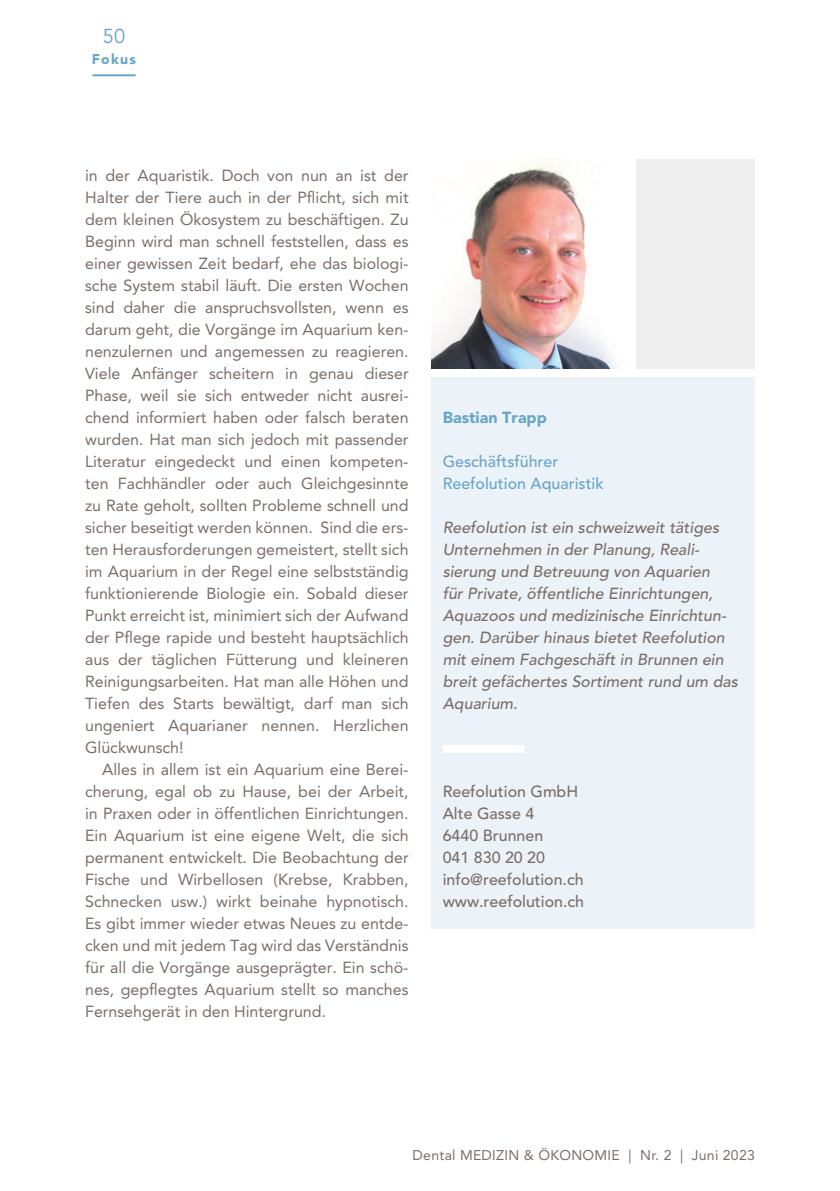
<style>
.page{position:relative;width:840px;height:1191px;background:#fff}
.page>*{position:absolute;margin:0;border:0;box-sizing:border-box;transform-origin:0 0}
.t1{font:20px "Avenir LT Std";color:#68a5c7}
.t2{font:16px/22px "Avenir LT Std";color:#7a6e69;text-align:justify}
.t3{font:italic 500 16px/22px "Avenir LT Std";color:#7a6e69}
.t4{font:500 16px/22px "Avenir LT Std";color:#7a6e69}
.t5{font:500 16px/22px "Avenir LT Std";color:#68a5c7}
.t6{font:900 16px "Avenir LT Std";color:#68a5c7}
.t7{font:14px "Avenir LT Std";letter-spacing:.02em;color:#7a6e69}
.t8{font:900 14px "Avenir LT Std";color:#68a5c7}
</style>
<div class="page">
<hr style="left:92px;top:74px;width:43px;height:2px;background:#68a5c7">
<div style="left:431px;top:377px;width:323px;height:552px;background:#ecf3f8"></div>
<div style="left:442px;top:745px;width:82px;height:8px;background:#fff"></div>
<div style="left:431px;top:159px;width:323px;height:210px;background:#eeeeef"></div>
<img style="left:431px;top:159px;width:204px;height:210px">
<p class="t1" style="left:103px;top:24px;width:24px">50</p>
<p class="t8" style="left:92px;top:51px;width:46px">Fokus</p>
<p class="t2" style="left:85px;top:164px;width:325px">in der Aquaristik. Doch von nun an ist der Halter der Tiere auch in der Pflicht, sich mit dem kleinen Ökosystem zu beschäftigen. Zu Beginn wird man schnell feststellen, dass es einer gewissen Zeit bedarf, ehe das biologi&shy;sche System stabil läuft. Die ersten Wochen sind daher die anspruchsvollsten, wenn es darum geht, die Vorgänge im Aquarium ken&shy;nenzulernen und angemessen zu reagieren.<br>Viele Anfänger scheitern in genau dieser Phase, weil sie sich entweder nicht ausrei&shy;chend informiert haben oder falsch beraten wurden. Hat man sich jedoch mit passender Literatur eingedeckt und einen kompeten&shy;ten Fachhändler oder auch Gleichgesinnte zu Rate geholt, sollten Probleme schnell und sicher beseitigt werden können. Sind die ers&shy;ten Herausforderungen gemeistert, stellt sich im Aquarium in der Regel eine selbstständig funktionierende Biologie ein. Sobald dieser Punkt erreicht ist, minimiert sich der Aufwand der Pflege rapide und besteht hauptsächlich aus der täglichen Fütterung und kleineren Reinigungsarbeiten. Hat man alle Höhen und Tiefen des Starts bewältigt, darf man sich ungeniert Aquarianer nennen. Herzlichen Glückwunsch!</p>
<p class="t2" style="left:85px;top:758px;width:325px;text-indent:17px">Alles in allem ist ein Aquarium eine Berei&shy;cherung, egal ob zu Hause, bei der Arbeit, in Praxen oder in öffentlichen Einrichtungen.<br>Ein Aquarium ist eine eigene Welt, die sich permanent entwickelt. Die Beobachtung der Fische und Wirbellosen (Krebse, Krabben, Schnecken usw.) wirkt beinahe hypnotisch.<br>Es gibt immer wieder etwas Neues zu entde&shy;cken und mit jedem Tag wird das Verständnis für all die Vorgänge ausgeprägter. Ein schö&shy;nes, gepflegtes Aquarium stellt so manches Fernsehgerät in den Hintergrund.</p>
<p class="t6" style="left:442px;top:407px;width:106px">Bastian Trapp</p>
<p class="t5" style="left:442px;top:451px;width:162px">Geschäftsführer<br>Reefolution Aquaristik</p>
<p class="t3" style="left:442px;top:517px;width:296px">Reefolution ist ein schweizweit tätiges Unternehmen in der Planung, Reali&shy;sierung und Betreuung von Aquarien<br>für Private, öffentliche Einrichtungen, Aquazoos und medizinische Einrichtun&shy;gen. Darüber hinaus bietet Reefolution mit einem Fachgeschäft in Brunnen ein breit gefächertes Sortiment rund um das Aquarium.</p>
<p class="t4" style="left:442px;top:781px;width:143px">Reefolution GmbH<br>Alte Gasse 4<br>6440 Brunnen<br>041 830 20 20 info@reefolution.ch www.reefolution.ch</p>
<p class="t7" style="left:412px;top:1146px;width:343px">Dental MEDIZIN &amp; ÖKONOMIE | Nr. 2 | Juni 2023</p>
</div>
